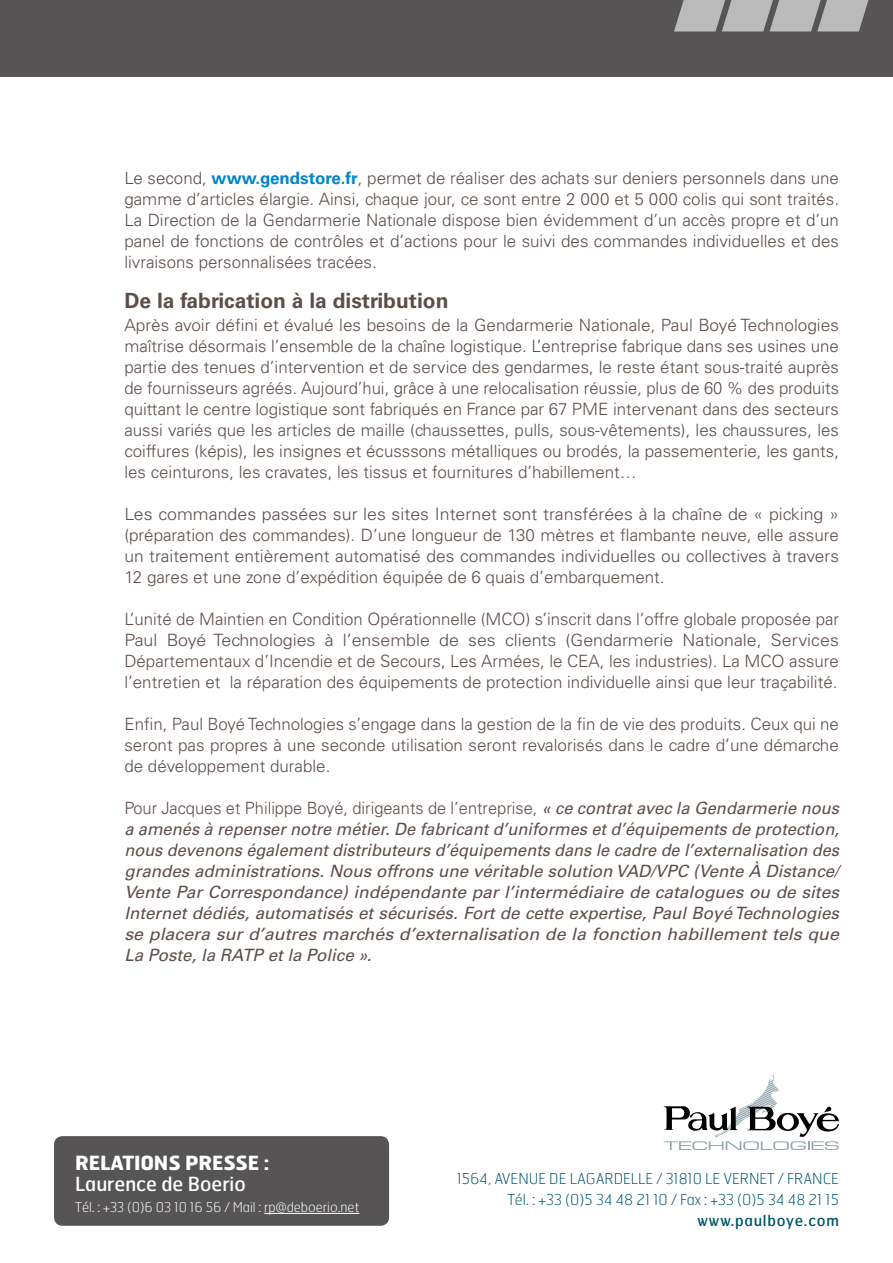
<style>
.page{position:relative;width:893px;height:1263px;background:#fff}
.page>*{position:absolute;margin:0;border:0;box-sizing:border-box;transform-origin:0 0}
.t1{font:700 21px "Univers";color:#5e4e4a}
.t2{font:700 19.5px "Hermes";letter-spacing:-.01em;color:#fff}
.t3{font:19.5px "Hermes";color:#fff}
.t4{font:300 16.95px/21px "Univers";color:#5e4e4a;text-align:justify}
.t5{font:italic 16.95px/21px "Univers";color:#5e4e4a;text-align:justify}
.t6{font:300 16.95px/21px "Univers";color:#5e4e4a;text-align:justify;scale:1.05 1}
.t7{font:100 15px/21px "Hermes";color:#00556d;text-align:right}
.t8{font:100 13.5px "Hermes";color:#fff}
.s1{font-weight:700;color:#0085ca}
.s2{font-weight:300;font-style:normal}
.s3{font-weight:400}
</style>
<div class="page">
<div style="left:54px;top:1136px;width:335px;height:90px;background:#565454;border-radius:9px"></div>
<div style="left:0;top:0;width:893px;height:77px;background:#565454"></div>
<svg style="left:674px;top:0;width:195px;height:32px;background:#aaa9a9"></svg>
<svg style="left:664px;top:1075px;width:175px;height:75px"></svg>
<hr style="left:264px;top:1213px;width:95px;height:1px;background:#fff">
<p class="t4" style="left:124px;top:167px;width:716px">Le second, <span class="s1">www.gendstore.fr</span>, permet de réaliser des achats sur deniers personnels dans une gamme d’articles élargie. Ainsi, chaque jour, ce sont entre 2 000 et 5 000 colis qui sont traités.<br>La Direction de la Gendarmerie Nationale dispose bien évidemment d’un accès propre et d’un panel de fonctions de contrôles et d’actions pour le suivi des commandes individuelles et des livraisons personnalisées tracées.</p>
<p class="t1" style="left:124px;top:288px;width:326px">De la fabrication à la distribution</p>
<p class="t4" style="left:124px;top:314px;width:716px">Après avoir défini et évalué les besoins de la Gendarmerie Nationale, Paul Boyé Technologies maîtrise désormais l’ensemble de la chaîne logistique. L’entreprise fabrique dans ses usines une partie des tenues d’intervention et de service des gendarmes, le reste étant sous-traité auprès de fournisseurs agréés. Aujourd’hui, grâce à une relocalisation réussie, plus de 60 % des produits quittant le centre logistique sont fabriqués en France par 67 PME intervenant dans des secteurs aussi variés que les articles de maille (chaussettes, pulls, sous-vêtements), les chaussures, les coiffures (képis), les insignes et écusssons métalliques ou brodés, la passementerie, les gants, les ceinturons, les cravates, les tissus et fournitures d’habillement…</p>
<p class="t6" style="left:124px;top:503px;width:682px">Les commandes passées sur les sites Internet sont transférées à la chaîne de « picking » (préparation des commandes). D’une longueur de 130 mètres et flambante neuve, elle assure un traitement entièrement automatisé des commandes individuelles ou collectives à travers 12 gares et une zone d’expédition équipée de 6 quais d’embarquement.</p>
<p class="t4" style="left:124px;top:608px;width:716px">L’unité de Maintien en Condition Opérationnelle (MCO) s’inscrit dans l’offre globale proposée par Paul Boyé Technologies à l’ensemble de ses clients (Gendarmerie Nationale, Services Départementaux d’Incendie et de Secours, Les Armées, le CEA, les industries). La MCO assure l’entretien et la réparation des équipements de protection individuelle ainsi que leur traçabilité.</p>
<p class="t4" style="left:124px;top:713px;width:716px">Enfin, Paul Boyé Technologies s’engage dans la gestion de la fin de vie des produits. Ceux qui ne seront pas propres à une seconde utilisation seront revalorisés dans le cadre d’une démarche de développement durable.</p>
<p class="t5" style="left:124px;top:797px;width:716px"><span class="s2">Pour Jacques et Philippe Boyé, dirigeants de l’entreprise,</span> « ce contrat avec la Gendarmerie nous a amenés à repenser notre métier. De fabricant d’uniformes et d’équipements de protection, nous devenons également distributeurs d’équipements dans le cadre de l’externalisation des grandes administrations. Nous offrons une véritable solution VAD/VPC (Vente À Distance/ Vente Par Correspondance) indépendante par l’intermédiaire de catalogues ou de sites Internet dédiés, automatisés et sécurisés. Fort de cette expertise, Paul Boyé Technologies se placera sur d’autres marchés d’externalisation de la fonction habillement tels que La Poste, la RATP et la Police ».</p>
<p class="t2" style="left:75px;top:1150px;width:195px">RELATIONS PRESSE :</p>
<p class="t3" style="left:75px;top:1171px;width:172px">Laurence de Boerio</p>
<p class="t8" style="left:75px;top:1198px;width:286px">Tél. : +33 (0)6 03 10 16 56 / Mail : rp@deboerio.net</p>
<p class="t7" style="left:457px;top:1167px;width:384px">1564, AVENUE DE LAGARDELLE / 31810 LE VERNET / FRANCE</p>
<p class="t7" style="left:507px;top:1188px;width:333px">Tél. : +33 (0)5 34 48 21 10 / Fax : +33 (0)5 34 48 21 15 <span class="s3">www.paulboye.com</span></p>
</div>
